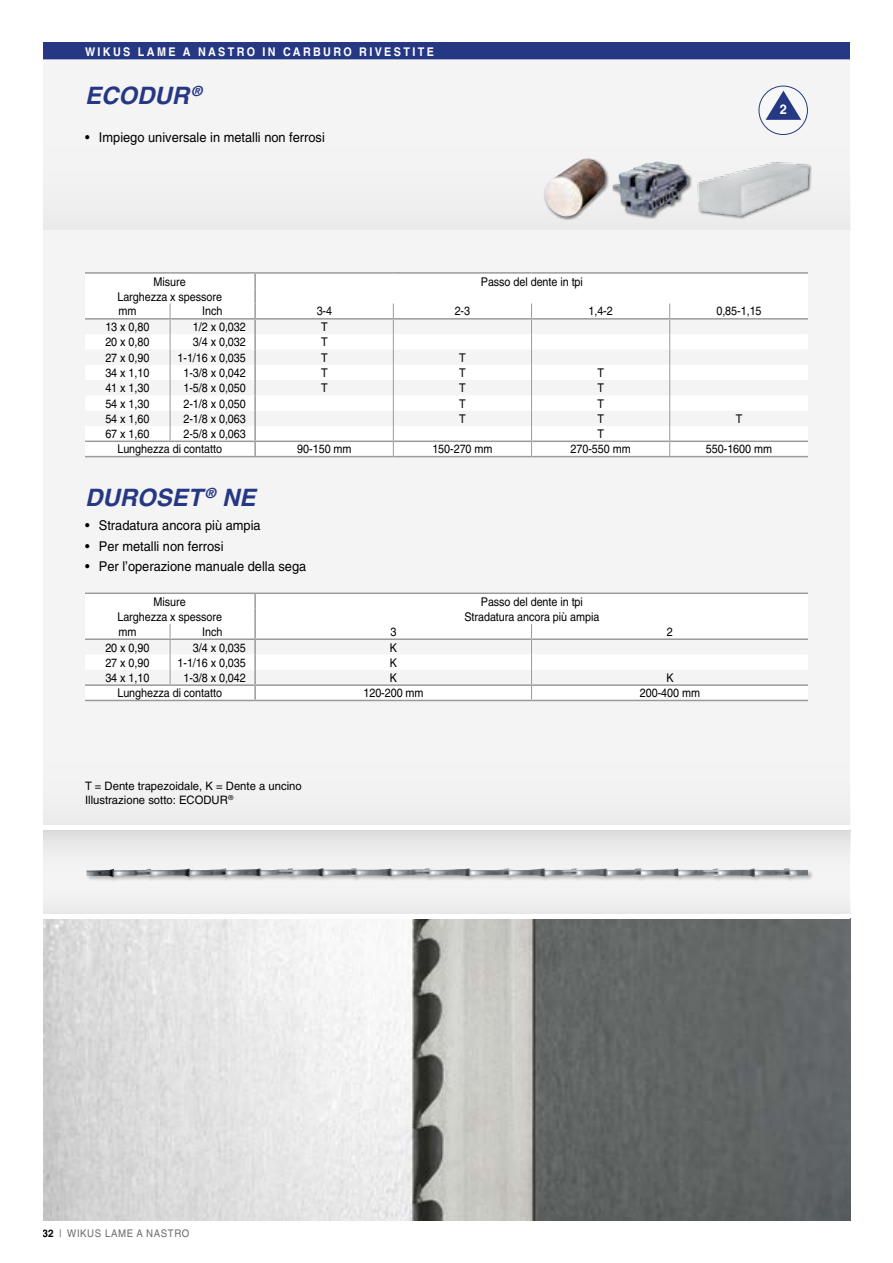
<style>
.page{position:relative;width:893px;height:1263px;background:#fff}
.page>*{position:absolute;margin:0;border:0;box-sizing:border-box;transform-origin:0 0}
.t1{font:italic 700 24px "Helvetica";color:#263884}
.t2{font:13.5px "Helvetica";color:#000;scale:.95 1}
.t3{font:700 13.5px "Helvetica";color:#fff;scale:.95 1}
.t4{font:12px/14.9px "Helvetica";letter-spacing:-.005em;color:#000;scale:.9 1}
.t5{font:700 12px "Helvetica";letter-spacing:.215em;color:#fff;scale:.9 1}
.t6{font:11.7px/14px "Helvetica";color:#000}
.t7{font:10.5px "Helvetica";letter-spacing:.06em;color:#6b6b6a;scale:.95 1}
.s1{font-weight:700;color:#000}
</style>
<div class="page">
<div style="left:43px;top:43px;width:807px;height:1177px;background:#f4f4f4"></div>
<div style="left:43px;top:884px;width:807px;height:30px;background:#f0f0f0"></div>
<div style="left:43px;top:829px;width:807px;height:44px;background:linear-gradient(to bottom,#dedede,#f7f7f7)"></div>
<img style="left:43px;top:918px;width:807px;height:302px">
<div style="left:43px;top:43px;width:807px;height:17px;background:#263884"></div>
<hr style="left:85px;top:592px;width:85px;height:2px;background:#9a9a9a">
<hr style="left:170px;top:592px;width:85px;height:2px;background:#9a9a9a">
<hr style="left:255px;top:592px;width:276px;height:2px;background:#9a9a9a">
<hr style="left:531px;top:592px;width:277px;height:2px;background:#9a9a9a">
<hr style="left:85px;top:700px;width:85px;height:1px;background:#9a9a9a">
<hr style="left:170px;top:700px;width:85px;height:1px;background:#9a9a9a">
<svg style="left:85px;top:594px;width:723px;height:106px"></svg>
<hr style="left:255px;top:684px;width:276px;height:2px;background:#9a9a9a">
<hr style="left:531px;top:684px;width:277px;height:2px;background:#9a9a9a">
<hr style="left:255px;top:700px;width:276px;height:1px;background:#9a9a9a">
<hr style="left:531px;top:700px;width:277px;height:1px;background:#9a9a9a">
<svg style="left:86px;top:274px;width:721px;height:182px;fill:#fff"></svg>
<svg style="left:85px;top:334px;width:723px;height:107px;fill:#fff"></svg>
<hr style="left:85px;top:272px;width:85px;height:2px;background:#9a9a9a">
<hr style="left:170px;top:272px;width:85px;height:2px;background:#9a9a9a">
<hr style="left:255px;top:272px;width:138px;height:2px;background:#9a9a9a">
<hr style="left:393px;top:272px;width:138px;height:2px;background:#9a9a9a">
<hr style="left:531px;top:272px;width:139px;height:2px;background:#9a9a9a">
<hr style="left:670px;top:272px;width:138px;height:2px;background:#9a9a9a">
<svg style="left:170px;top:303px;width:1px;height:138px"></svg>
<svg style="left:393px;top:303px;width:1px;height:153px"></svg>
<svg style="left:531px;top:303px;width:1px;height:153px"></svg>
<svg style="left:669px;top:303px;width:1px;height:153px"></svg>
<hr style="left:85px;top:318px;width:85px;height:2px;background:#9a9a9a">
<hr style="left:170px;top:318px;width:85px;height:2px;background:#9a9a9a">
<hr style="left:255px;top:318px;width:138px;height:2px;background:#9a9a9a">
<hr style="left:393px;top:318px;width:138px;height:2px;background:#9a9a9a">
<hr style="left:531px;top:318px;width:139px;height:2px;background:#9a9a9a">
<hr style="left:670px;top:318px;width:138px;height:2px;background:#9a9a9a">
<hr style="left:255px;top:441px;width:138px;height:1px;background:#9a9a9a">
<hr style="left:393px;top:441px;width:138px;height:1px;background:#9a9a9a">
<hr style="left:531px;top:441px;width:139px;height:1px;background:#9a9a9a">
<hr style="left:670px;top:441px;width:138px;height:1px;background:#9a9a9a">
<hr style="left:255px;top:456px;width:138px;height:1px;background:#9a9a9a">
<hr style="left:393px;top:456px;width:138px;height:1px;background:#9a9a9a">
<hr style="left:531px;top:456px;width:139px;height:1px;background:#9a9a9a">
<hr style="left:670px;top:456px;width:138px;height:1px;background:#9a9a9a">
<hr style="left:85px;top:441px;width:85px;height:1px;background:#9a9a9a">
<hr style="left:170px;top:441px;width:85px;height:1px;background:#9a9a9a">
<svg style="left:254px;top:274px;width:2px;height:182px"></svg>
<hr style="left:85px;top:456px;width:85px;height:1px;background:#9a9a9a">
<hr style="left:170px;top:456px;width:85px;height:1px;background:#9a9a9a">
<div style="left:612px;top:161px;width:80px;height:58px;background:#000;opacity:.5"></div>
<img style="left:613px;top:162px;width:75px;height:54px">
<img style="left:697px;top:162px;width:115px;height:57px">
<div style="left:543px;top:158px;width:66px;height:62px;background:#000;opacity:.5"></div>
<img style="left:544px;top:159px;width:62px;height:58px">
<div style="left:85px;top:867px;width:728px;height:15px;background:#000;opacity:.3"></div>
<img style="left:86px;top:868px;width:722px;height:9px">
<div style="left:758px;top:86px;width:50px;height:49px;border:1px solid #263884;border-radius:50%"></div>
<svg style="left:766px;top:91px;width:35px;height:29px"></svg>
<hr style="left:43px;top:914px;width:807px;height:4px;background:#fff">
<hr style="left:43px;top:825px;width:807px;height:4px;background:#fff">
<hr style="left:43px;top:60px;width:807px;height:1px;background:#fff">
<p class="t5" style="left:85px;top:44px;width:389px">WIKUS LAME A NASTRO IN CARBURO RIVESTITE</p>
<h1 class="t1" style="left:85px;top:80px;width:118px">ECODUR <sup>®</sup></h1>
<p class="t2" style="left:85px;top:130px;width:254px">• Impiego universale in metalli non ferrosi</p>
<p class="t3" style="left:780px;top:101px;width:9px">2</p>
<p class="t4" style="left:154px;top:274px;width:37px">Misure</p>
<p class="t4" style="left:481px;top:274px;width:115px">Passo del dente in tpi</p>
<p class="t4" style="left:117px;top:289px;width:118px">Larghezza x spessore mm</p>
<p class="t4" style="left:202px;top:304px;width:24px">Inch</p>
<p class="t4" style="left:317px;top:304px;width:19px">3-4</p>
<p class="t4" style="left:455px;top:304px;width:19px">2-3</p>
<p class="t4" style="left:588px;top:304px;width:29px">1,4-2</p>
<p class="t4" style="left:716px;top:304px;width:52px">0,85-1,15</p>
<p class="t4" style="left:105px;top:319px;width:50px">13 x 0,80</p>
<p class="t4" style="left:193px;top:319px;width:60px">1/2 x 0,032</p>
<p class="t4" style="left:321px;top:319px;width:9px">T</p>
<p class="t4" style="left:105px;top:335px;width:50px">20 x 0,80</p>
<p class="t4" style="left:193px;top:335px;width:60px">3/4 x 0,032</p>
<p class="t4" style="left:321px;top:335px;width:9px">T</p>
<p class="t4" style="left:105px;top:350px;width:50px">27 x 0,90</p>
<p class="t4" style="left:178px;top:350px;width:77px">1-1/16 x 0,035</p>
<p class="t4" style="left:321px;top:350px;width:9px">T</p>
<p class="t4" style="left:459px;top:350px;width:9px">T</p>
<p class="t4" style="left:105px;top:365px;width:50px">34 x 1,10</p>
<p class="t4" style="left:183px;top:365px;width:71px">1-3/8 x 0,042</p>
<p class="t4" style="left:321px;top:365px;width:9px">T</p>
<p class="t4" style="left:459px;top:365px;width:9px">T</p>
<p class="t4" style="left:597px;top:365px;width:9px">T</p>
<p class="t4" style="left:105px;top:381px;width:50px">41 x 1,30</p>
<p class="t4" style="left:183px;top:381px;width:71px">1-5/8 x 0,050</p>
<p class="t4" style="left:321px;top:381px;width:9px">T</p>
<p class="t4" style="left:459px;top:381px;width:9px">T</p>
<p class="t4" style="left:597px;top:381px;width:9px">T</p>
<p class="t4" style="left:105px;top:396px;width:50px">54 x 1,30</p>
<p class="t4" style="left:183px;top:396px;width:71px">2-1/8 x 0,050</p>
<p class="t4" style="left:459px;top:396px;width:9px">T</p>
<p class="t4" style="left:597px;top:396px;width:9px">T</p>
<p class="t4" style="left:105px;top:411px;width:50px">54 x 1,60</p>
<p class="t4" style="left:183px;top:411px;width:71px">2-1/8 x 0,063</p>
<p class="t4" style="left:459px;top:411px;width:9px">T</p>
<p class="t4" style="left:597px;top:411px;width:9px">T</p>
<p class="t4" style="left:736px;top:411px;width:9px">T</p>
<p class="t4" style="left:105px;top:426px;width:50px">67 x 1,60</p>
<p class="t4" style="left:183px;top:426px;width:71px">2-5/8 x 0,063</p>
<p class="t4" style="left:597px;top:426px;width:9px">T</p>
<p class="t4" style="left:117px;top:441px;width:118px">Lunghezza di contatto</p>
<p class="t4" style="left:297px;top:441px;width:62px">90-150 mm</p>
<p class="t4" style="left:432px;top:441px;width:68px">150-270 mm</p>
<p class="t4" style="left:571px;top:441px;width:68px">270-550 mm</p>
<p class="t4" style="left:706px;top:441px;width:75px">550-1600 mm</p>
<h1 class="t1" style="left:85px;top:483px;width:172px">DUROSET <sup>®</sup> NE</h1>
<p class="t2" style="left:85px;top:518px;width:186px">• Stradatura ancora più ampia</p>
<p class="t2" style="left:85px;top:538px;width:147px">• Per metalli non ferrosi</p>
<p class="t2" style="left:85px;top:559px;width:234px">• Per l’operazione manuale della sega</p>
<p class="t4" style="left:154px;top:594px;width:37px">Misure</p>
<p class="t4" style="left:481px;top:594px;width:115px">Passo del dente in tpi</p>
<p class="t4" style="left:117px;top:609px;width:118px">Larghezza x spessore</p>
<p class="t4" style="left:464px;top:609px;width:151px">Stradatura ancora più ampia</p>
<p class="t4" style="left:118px;top:624px;width:21px">mm</p>
<p class="t4" style="left:202px;top:624px;width:24px">Inch</p>
<p class="t4" style="left:390px;top:624px;width:8px">3</p>
<p class="t4" style="left:667px;top:624px;width:8px">2</p>
<p class="t4" style="left:105px;top:640px;width:50px">20 x 0,90</p>
<p class="t4" style="left:193px;top:640px;width:60px">3/4 x 0,035</p>
<p class="t4" style="left:390px;top:640px;width:10px">K</p>
<p class="t4" style="left:105px;top:655px;width:50px">27 x 0,90</p>
<p class="t4" style="left:178px;top:655px;width:77px">1-1/16 x 0,035</p>
<p class="t4" style="left:390px;top:655px;width:10px">K</p>
<p class="t4" style="left:105px;top:670px;width:50px">34 x 1,10</p>
<p class="t4" style="left:183px;top:670px;width:71px">1-3/8 x 0,042</p>
<p class="t4" style="left:390px;top:670px;width:10px">K</p>
<p class="t4" style="left:666px;top:670px;width:10px">K</p>
<p class="t4" style="left:117px;top:686px;width:118px">Lunghezza di contatto</p>
<p class="t4" style="left:363px;top:686px;width:68px">120-200 mm</p>
<p class="t4" style="left:640px;top:686px;width:68px">200-400 mm</p>
<p class="t6" style="left:85px;top:779px;width:218px">T = Dente trapezoidale, K = Dente a uncino<br>Illustrazione sotto: ECODUR<sup>®</sup></p>
<p class="t7" style="left:43px;top:1227px;width:156px"><span class="s1">32</span> | WIKUS LAME A NASTRO</p>
</div>
